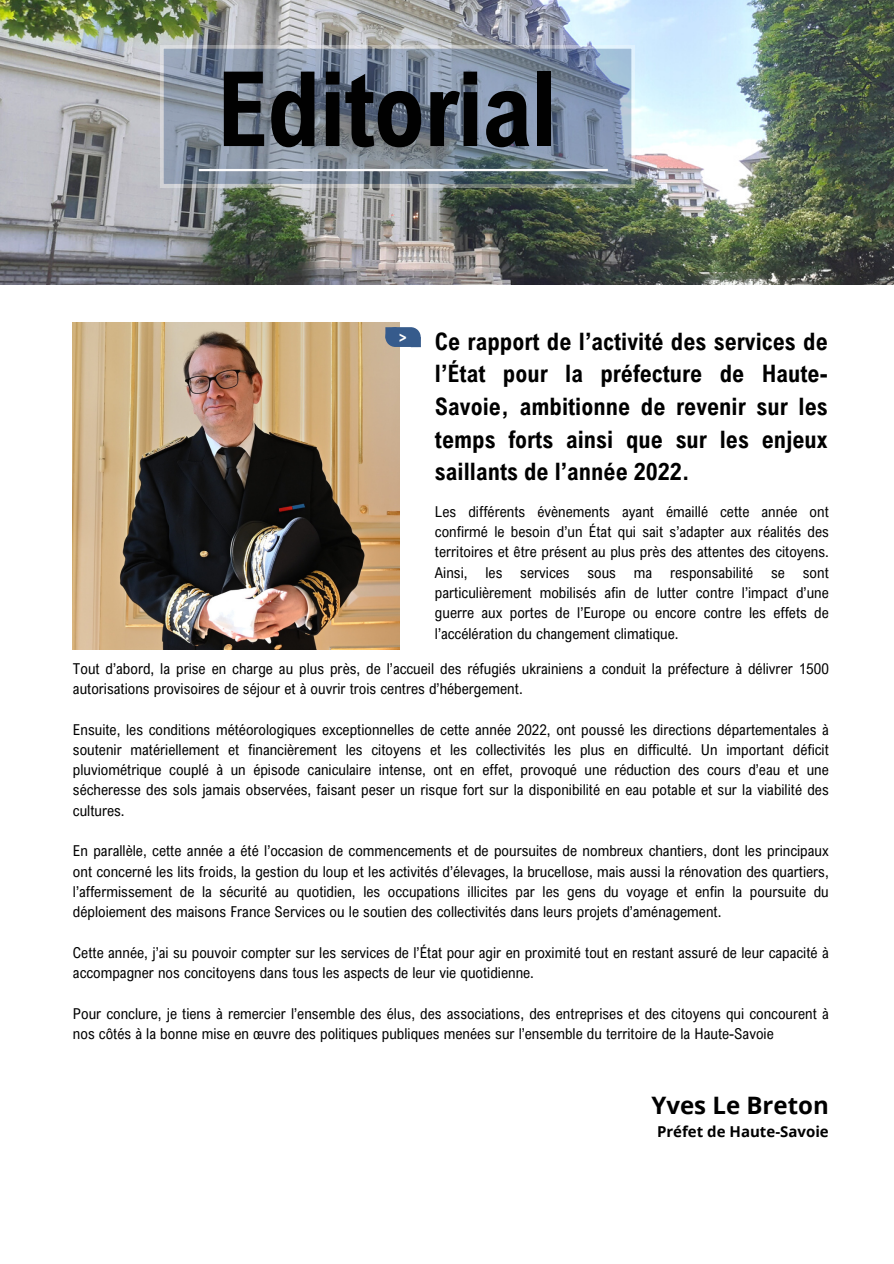
<style>
.page{position:relative;width:894px;height:1264px;background:#fff}
.page>*{position:absolute;margin:0;border:0;box-sizing:border-box;transform-origin:0 0}
.t1{font:700 103.95px "Arial Nova Cond";letter-spacing:-.015em;color:#010101}
.t2{font:700 24px/32.7px "Arial Nova Cond";color:#000;text-align:justify}
.t3{font:700 24px "Open Sans";color:#000}
.t4{font:15px/20.2px "Arial Nova Cond";color:#000}
.t5{font:700 15px "Open Sans";color:#000}
.t6{font:700 15px "Arial Nova Cond";color:#fefdfd}
</style>
<div class="page">
<img style="left:0;top:0;width:893px;height:285px">
<svg style="left:160px;top:45px;width:474px;height:142px;background:#808d9d"></svg>
<hr style="left:199px;top:169px;width:408px;height:2px;background:#fefdfd">
<img style="left:73px;top:322px;width:327px;height:327px">
<svg style="left:385px;top:327px;width:36px;height:20px"></svg>
<p class="t1" style="left:216px;top:44px;width:342px">Editorial</p>
<p class="t6" style="left:399px;top:328px;width:9px">&gt;</p>
<p class="t2" style="left:435px;top:324px;width:394px">Ce rapport de l’activité des services de l’État pour la préfecture de Haute-Savoie, ambitionne de revenir sur les temps forts ainsi que sur les enjeux saillants de l’année 2022.</p>
<p class="t4" style="left:435px;top:501px;width:395px;text-align:justify">Les différents évènements ayant émaillé cette année ont confirmé le besoin d’un État qui sait s’adapter aux réalités des territoires et être présent au plus près des attentes des citoyens.<br>Ainsi, les services sous ma responsabilité se sont particulièrement mobilisés afin de lutter contre l’impact d’une guerre aux portes de l’Europe ou encore contre les effets de l’accélération du changement climatique.</p>
<p class="t4" style="left:73px;top:658px;width:757px">Tout d’abord, la prise en charge au plus près, de l’accueil des réfugiés ukrainiens a conduit la préfecture à délivrer 1500 autorisations provisoires de séjour et à ouvrir trois centres d’hébergement.</p>
<p class="t4" style="left:73px;top:719px;width:757px;text-align:justify">Ensuite, les conditions météorologiques exceptionnelles de cette année 2022, ont poussé les directions départementales à soutenir matériellement et financièrement les citoyens et les collectivités les plus en difficulté. Un important déficit pluviométrique couplé à un épisode caniculaire intense, ont en effet, provoqué une réduction des cours d’eau et une sécheresse des sols jamais observées, faisant peser un risque fort sur la disponibilité en eau potable et sur la viabilité des cultures.</p>
<p class="t4" style="left:73px;top:840px;width:757px;text-align:justify">En parallèle, cette année a été l’occasion de commencements et de poursuites de nombreux chantiers, dont les principaux ont concerné les lits froids, la gestion du loup et les activités d’élevages, la brucellose, mais aussi la rénovation des quartiers, l’affermissement de la sécurité au quotidien, les occupations illicites par les gens du voyage et enfin la poursuite du déploiement des maisons France Services ou le soutien des collectivités dans leurs projets d’aménagement.</p>
<p class="t4" style="left:73px;top:941px;width:757px">Cette année, j’ai su pouvoir compter sur les services de l’État pour agir en proximité tout en restant assuré de leur capacité à accompagner nos concitoyens dans tous les aspects de leur vie quotidienne.</p>
<p class="t4" style="left:73px;top:1002px;width:757px">Pour conclure, je tiens à remercier l’ensemble des élus, des associations, des entreprises et des citoyens qui concourent à nos côtés à la bonne mise en œuvre des politiques publiques menées sur l’ensemble du territoire de la Haute-Savoie</p>
<p class="t3" style="left:651px;top:1087px;width:179px">Yves Le Breton</p>
<p class="t5" style="left:656px;top:1121px;width:173px">Préfet de Haute-Savoie</p>
</div>
